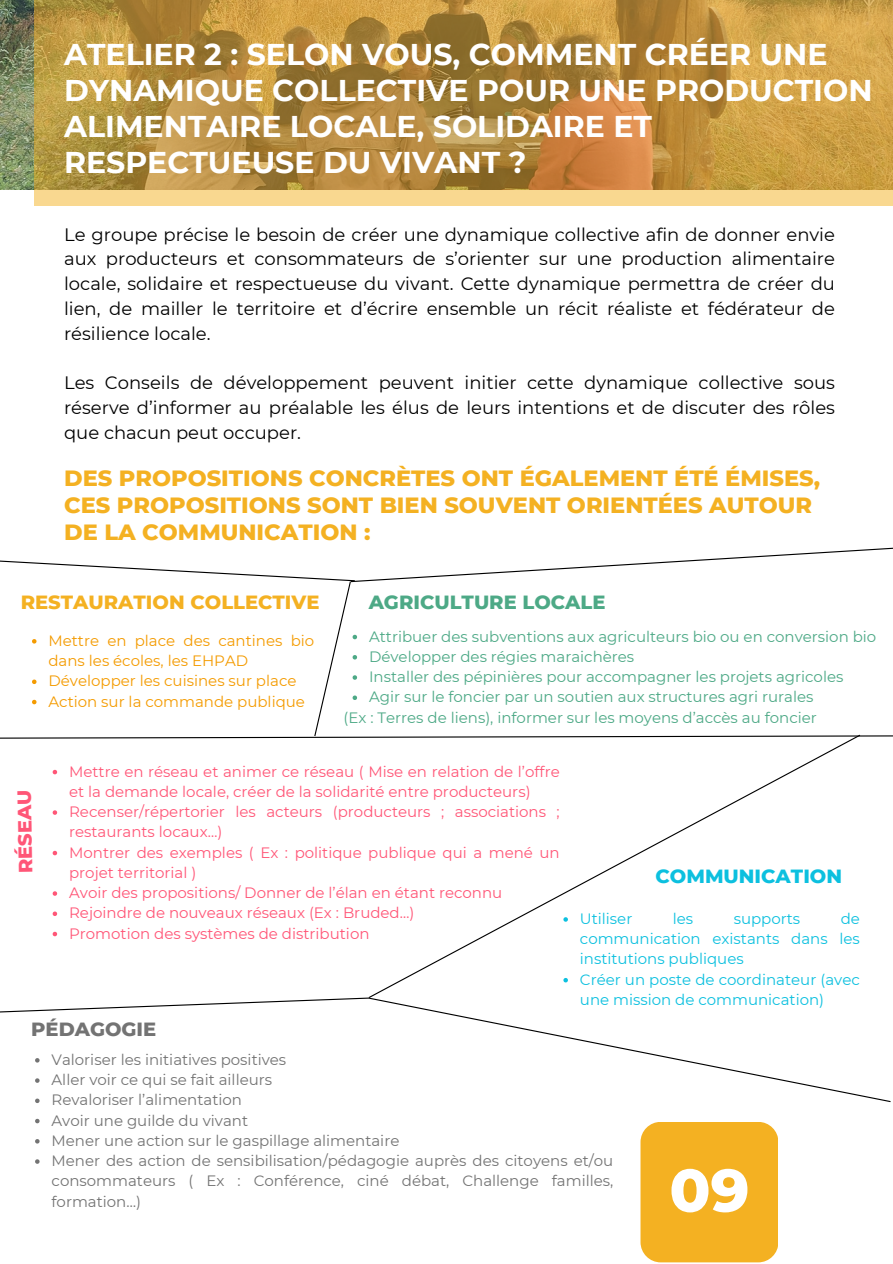
<style>
.page{position:relative;width:893px;height:1264px;background:#fff}
.page>*{position:absolute;margin:0;border:0;box-sizing:border-box;transform-origin:0 0}
.t1{font:800 60px "Montserrat";color:#fff}
.t2{font:700 30px/36px "Montserrat";color:#fff}
.t3{font:800 22.5px/27px "Montserrat";color:#f4b122}
.t4{font:800 19.5px "Montserrat";color:#f4b122}
.t5{font:800 19.5px "Montserrat";color:#4da986}
.t6{font:800 19.5px "Montserrat";color:#0cc0df}
.t7{font:800 19.5px "Montserrat";color:#737373}
.t8{font:800 19.5px "Montserrat";color:#ff5677}
.t9{font:18px/24.8px "Montserrat";color:#000;text-align:justify}
.t10{font:15px/20.2px "Montserrat";color:#ff5677}
.t11{font:15px/20.2px "Montserrat";color:#737373;text-align:justify}
.t12{font:15px "Montserrat";color:#4da986}
.t13{font:15px/20.2px "Montserrat";color:#0cc0df;text-align:justify}
.t14{font:15px/20.2px "Montserrat";color:#f49b01}
</style>
<div class="page">
<img style="left:0;top:0;width:34px;height:189px">
<svg style="left:34px;top:0;width:858px;height:205px;background:#bf9445"></svg>
<svg style="left:35px;top:1058px;width:5px;height:4px"></svg>
<svg style="left:35px;top:1078px;width:5px;height:4px"></svg>
<svg style="left:35px;top:1098px;width:5px;height:5px"></svg>
<svg style="left:35px;top:1118px;width:5px;height:5px"></svg>
<svg style="left:35px;top:1139px;width:5px;height:4px"></svg>
<svg style="left:35px;top:1159px;width:5px;height:4px"></svg>
<svg style="left:53px;top:769px;width:4px;height:5px"></svg>
<svg style="left:53px;top:810px;width:4px;height:4px"></svg>
<svg style="left:53px;top:850px;width:4px;height:5px"></svg>
<svg style="left:53px;top:891px;width:4px;height:4px"></svg>
<svg style="left:53px;top:911px;width:4px;height:5px"></svg>
<svg style="left:53px;top:931px;width:4px;height:5px"></svg>
<svg style="left:371px;top:739px;width:483px;height:257px"></svg>
<svg style="left:370px;top:996px;width:521px;height:106px"></svg>
<svg style="left:0;top:996px;width:370px;height:17px"></svg>
<svg style="left:0;top:547px;width:892px;height:192px"></svg>
<div style="left:640px;top:1121px;width:138px;height:141px;background:#f4b122;border-radius:20px"></div>
<p class="t2" style="left:64px;top:37px;width:810px">ATELIER 2 : SELON VOUS, COMMENT CRÉER UNE DYNAMIQUE COLLECTIVE POUR UNE PRODUCTION ALIMENTAIRE LOCALE, SOLIDAIRE ET RESPECTUEUSE DU VIVANT ?</p>
<p class="t9" style="left:64px;top:222px;width:772px">Le groupe précise le besoin de créer une dynamique collective afin de donner envie aux producteurs et consommateurs de s’orienter sur une production alimentaire locale, solidaire et respectueuse du vivant. Cette dynamique permettra de créer du lien, de mailler le territoire et d’écrire ensemble un récit réaliste et fédérateur de résilience locale.</p>
<p class="t9" style="left:64px;top:370px;width:772px">Les Conseils de développement peuvent initier cette dynamique collective sous réserve d’informer au préalable les élus de leurs intentions et de discuter des rôles que chacun peut occuper.</p>
<p class="t3" style="left:64px;top:464px;width:757px">DES PROPOSITIONS CONCRÈTES ONT ÉGALEMENT ÉTÉ ÉMISES,<br>CES PROPOSITIONS SONT BIEN SOUVENT ORIENTÉES AUTOUR<br>DE LA COMMUNICATION :</p>
<p class="t4" style="left:21px;top:590px;width:300px">RESTAURATION COLLECTIVE</p>
<p class="t5" style="left:368px;top:590px;width:238px">AGRICULTURE LOCALE</p>
<p class="t8" style="left:14px;top:873px;width:85px;rotate:-91deg">RÉSEAU</p>
<p class="t14" style="left:48px;top:630px;width:267px">Mettre en place des cantines bio dans les écoles, les EHPAD</p>
<p class="t14" style="left:48px;top:670px;width:249px">Développer les cuisines sur place</p>
<p class="t14" style="left:48px;top:691px;width:258px">Action sur la commande publique</p>
<p class="t12" style="left:369px;top:627px;width:508px">Attribuer des subventions aux agriculteurs bio ou en conversion bio</p>
<p class="t12" style="left:369px;top:647px;width:267px">Développer des régies maraichères</p>
<p class="t12" style="left:369px;top:667px;width:476px">Installer des pépinières pour accompagner les projets agricoles</p>
<p class="t12" style="left:369px;top:687px;width:446px">Agir sur le foncier par un soutien aux structures agri rurales</p>
<p class="t12" style="left:343px;top:708px;width:475px">(Ex : Terres de liens), informer sur les moyens d’accès au foncier</p>
<p class="t10" style="left:69px;top:761px;width:492px">Mettre en réseau et animer ce réseau ( Mise en relation de l’offre et la demande locale, créer de la solidarité entre producteurs)</p>
<p class="t10" style="left:69px;top:801px;width:492px">Recenser/répertorier les acteurs (producteurs ; associations ; restaurants locaux…)</p>
<p class="t10" style="left:69px;top:842px;width:492px">Montrer des exemples ( Ex : politique publique qui a mené un projet territorial )</p>
<p class="t10" style="left:69px;top:882px;width:434px">Avoir des propositions/ Donner de l’élan en étant reconnu</p>
<p class="t10" style="left:69px;top:902px;width:347px">Rejoindre de nouveaux réseaux (Ex : Bruded…)</p>
<p class="t10" style="left:69px;top:923px;width:302px">Promotion des systèmes de distribution</p>
<p class="t6" style="left:655px;top:864px;width:188px">COMMUNICATION</p>
<p class="t13" style="left:580px;top:908px;width:281px;text-indent:261px">de communication existants dans les institutions publiques</p>
<p class="t13" style="left:580px;top:969px;width:281px">Créer un poste de coordinateur (avec une mission de communication)</p>
<p class="t13" style="left:580px;top:908px;width:54px">Utiliser</p>
<p class="t13" style="left:672px;top:908px;width:22px">les</p>
<p class="t13" style="left:733px;top:908px;width:68px">supports</p>
<p class="t7" style="left:31px;top:1016px;width:127px">PÉDAGOGIE</p>
<p class="t11" style="left:52px;top:1049px;width:236px">Valoriser les initiatives positives</p>
<p class="t11" style="left:52px;top:1069px;width:222px">Aller voir ce qui se fait ailleurs</p>
<p class="t11" style="left:52px;top:1089px;width:192px">Revaloriser l’alimentation</p>
<p class="t11" style="left:52px;top:1110px;width:198px">Avoir une guilde du vivant</p>
<p class="t11" style="left:52px;top:1130px;width:349px">Mener une action sur le gaspillage alimentaire</p>
<p class="t11" style="left:52px;top:1150px;width:563px">Mener des action de sensibilisation/pédagogie auprès des citoyens et/ou consommateurs ( Ex : Conférence, ciné débat, Challenge familles, formation…)</p>
<p class="t1" style="left:669px;top:1153px;width:81px">09</p>
</div>
